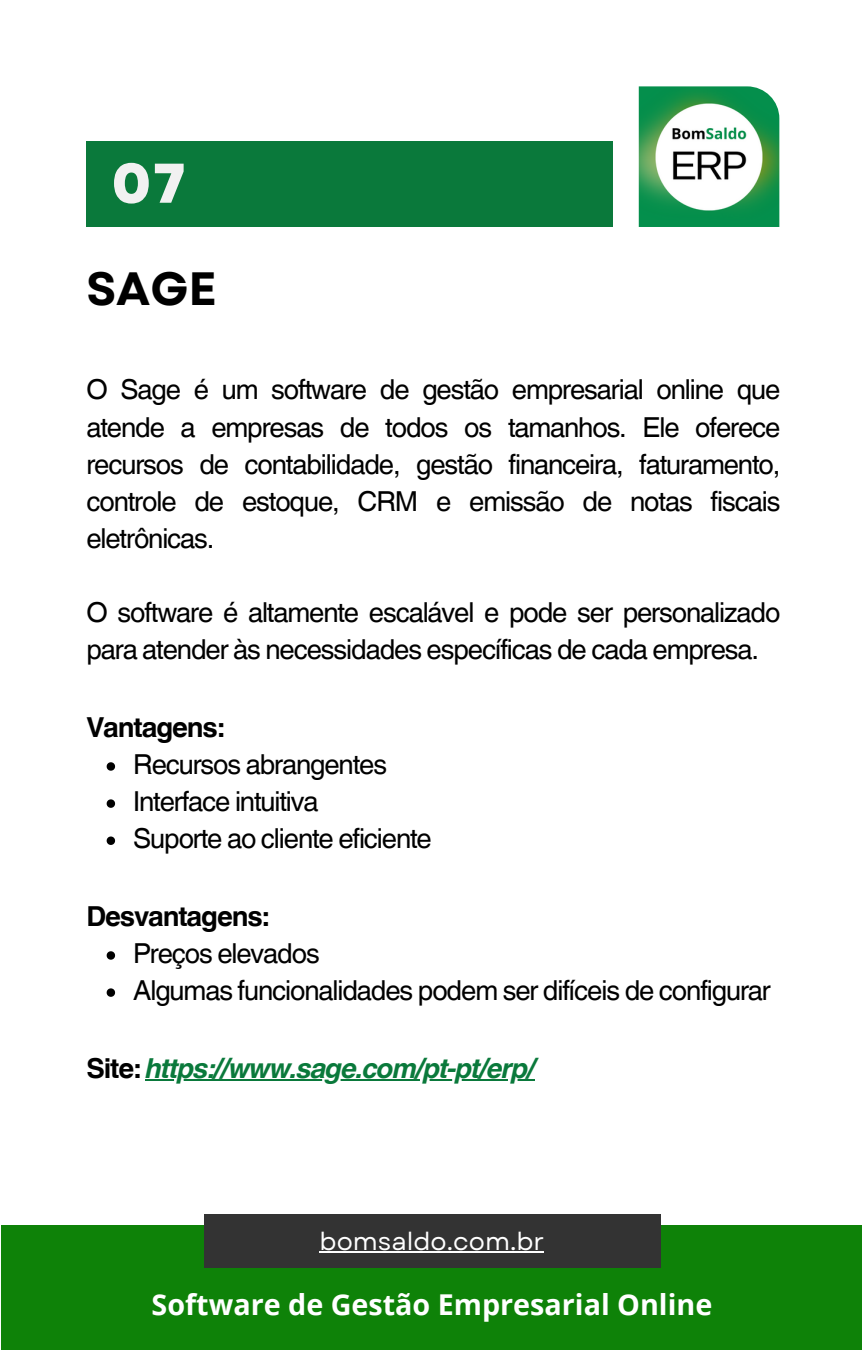
<style>
.page{position:relative;width:864px;height:1350px;background:#fff}
.page>*{position:absolute;margin:0;border:0;box-sizing:border-box;transform-origin:0 0}
.t1{font:800 55.8px "Garet";color:#f1f1f1}
.t2{font:700 46.57px "Garet";color:#000}
.t3{font:700 28.8px "Open Sans";color:#fff}
.t4{font:27.45px/37.1px "Helvetica World";letter-spacing:-.04em;color:#000}
.t5{font:italic 700 27.45px "Helvetica World";letter-spacing:-.04em;color:#0a793b}
.t6{font:700 27.45px "Helvetica World";letter-spacing:-.04em;color:#000}
.t7{font:24.75px "Garet";color:#fff}
.s1{font-style:normal;color:#000}
</style>
<div class="page">
<div style="left:86px;top:141px;width:527px;height:86px;background:#0a793b"></div>
<img style="left:639px;top:86px;width:140px;height:141px">
<svg style="left:107px;top:762px;width:8px;height:9px"></svg>
<svg style="left:107px;top:799px;width:8px;height:9px"></svg>
<svg style="left:107px;top:837px;width:8px;height:8px"></svg>
<svg style="left:107px;top:951px;width:8px;height:9px"></svg>
<svg style="left:107px;top:988px;width:8px;height:9px"></svg>
<hr style="left:145px;top:1080px;width:389px;height:1px;background:#0a793b">
<div style="left:2px;top:1225px;width:860px;height:125px;background:#0e8208"></div>
<div style="left:204px;top:1215px;width:456px;height:53px;background:#333"></div>
<hr style="left:320px;top:1252px;width:224px;height:1px;background:#fff">
<h1 class="t1" style="left:112px;top:143px;width:75px">07</h1>
<h2 class="t2" style="left:86px;top:255px;width:132px">SAGE</h2>
<p class="t4" style="left:86px;top:371px;width:696px;text-align:justify">O Sage é um software de gestão empresarial online que atende a empresas de todos os tamanhos. Ele oferece recursos de contabilidade, gestão financeira, faturamento, controle de estoque, CRM e emissão de notas fiscais eletrônicas.</p>
<p class="t4" style="left:86px;top:594px;width:696px">O software é altamente escalável e pode ser personalizado para atender às necessidades específicas de cada empresa.</p>
<p class="t6" style="left:86px;top:705px;width:139px">Vantagens:</p>
<p class="t4" style="left:133px;top:746px;width:300px">Recursos abrangentes<br>Interface intuitiva<br>Suporte ao cliente eficiente</p>
<p class="t6" style="left:86px;top:894px;width:184px">Desvantagens:</p>
<p class="t4" style="left:133px;top:935px;width:639px">Preços elevados<br>Algumas funcionalidades podem ser difíceis de configurar</p>
<p class="t5" style="left:86px;top:1046px;width:451px"><span class="s1">Site:</span> https://www.sage.com/pt-pt/erp/</p>
<p class="t7" style="left:320px;top:1223px;width:226px">bomsaldo.com.br</p>
<p class="t3" style="left:152px;top:1284px;width:562px">Software de Gestão Empresarial Online</p>
</div>
